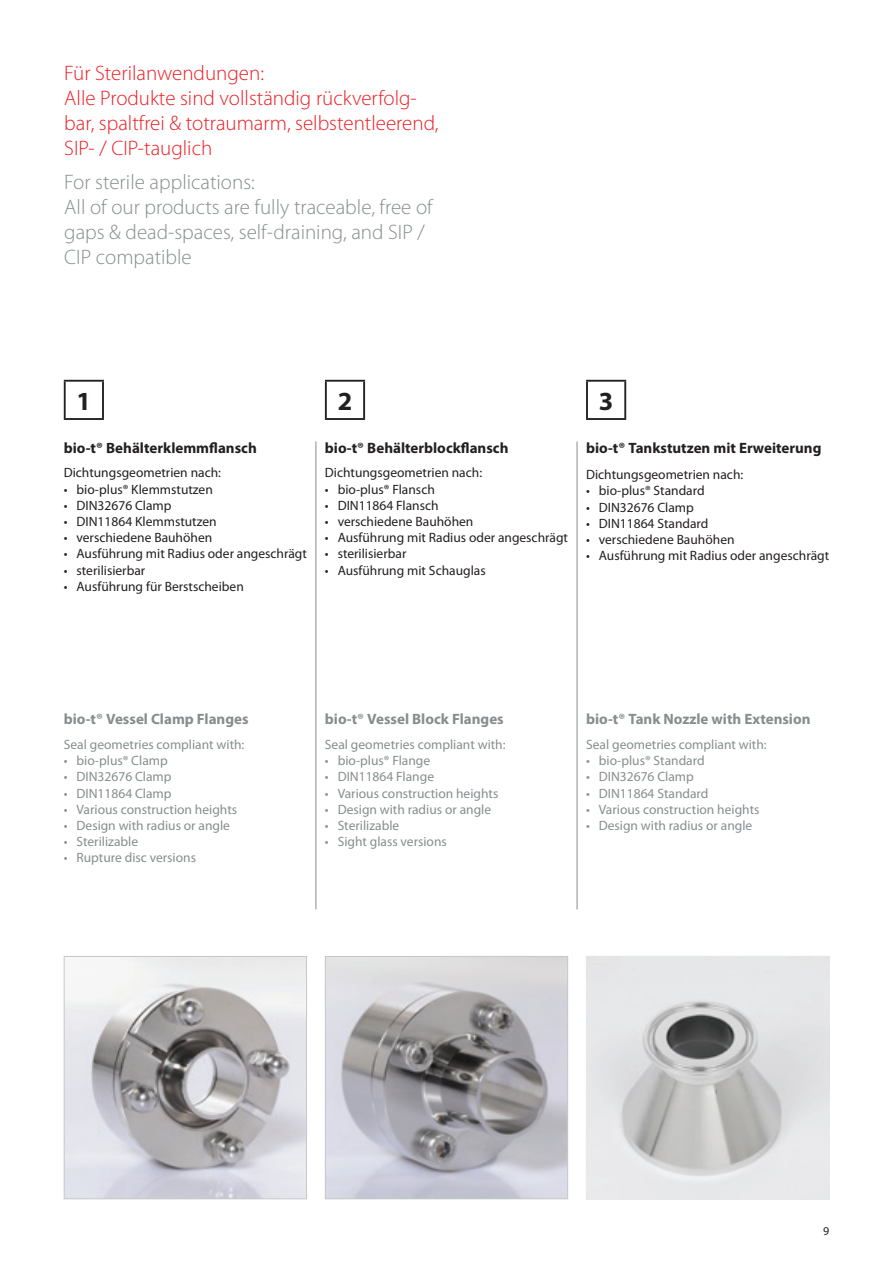
<style>
.page{position:relative;width:893px;height:1263px;background:#fff}
.page>*{position:absolute;margin:0;border:0;box-sizing:border-box;transform-origin:0 0}
.t1{font:700 26.25px "Myriad Pro";color:#231f20}
.reiner_fliesstext{font:300 21px/25.2px "Myriad Pro";color:#ee1d23}
.reiner_fliesstext-2{font:300 21px/25.2px "Myriad Pro";color:#878d8e}
.Texttitel{font:700 15px "Myriad Pro";color:#231f20}
.Texttitel-2{font:700 15px "Myriad Pro";color:#878d8e}
.Texttitel-3{font:13.5px "Myriad Pro";color:#231f20}
.Texttitel-4{font:13.5px "Myriad Pro";color:#878d8e}
.aufzählungen{font:13.5px "Myriad Pro";color:#878d8e}
.t2{font:12px "Myriad Pro";color:#231f20}
</style>
<div class="page">
<img style="left:66px;top:958px;width:239px;height:239px">
<div style="left:64px;top:956px;width:243px;height:243px;border:1px solid #c6c8c8"></div>
<img style="left:327px;top:958px;width:239px;height:239px">
<div style="left:325px;top:956px;width:243px;height:243px;border:1px solid #c6c8c8"></div>
<hr style="left:316px;top:441px;width:1px;height:468px;background:#878d8e">
<hr style="left:577px;top:441px;width:1px;height:468px;background:#878d8e">
<hr style="left:64px;top:380px;width:40px;height:2px;background:#231f20">
<hr style="left:64px;top:382px;width:2px;height:36px;background:#231f20">
<hr style="left:102px;top:382px;width:2px;height:36px;background:#231f20">
<hr style="left:64px;top:418px;width:40px;height:2px;background:#231f20">
<hr style="left:325px;top:380px;width:40px;height:2px;background:#231f20">
<hr style="left:325px;top:382px;width:2px;height:36px;background:#231f20">
<hr style="left:363px;top:382px;width:2px;height:36px;background:#231f20">
<hr style="left:325px;top:418px;width:40px;height:2px;background:#231f20">
<hr style="left:586px;top:380px;width:40px;height:2px;background:#231f20">
<hr style="left:586px;top:382px;width:2px;height:36px;background:#231f20">
<hr style="left:624px;top:382px;width:2px;height:36px;background:#231f20">
<hr style="left:586px;top:418px;width:40px;height:2px;background:#231f20">
<img style="left:586px;top:957px;width:243px;height:242px">
<p class="reiner_fliesstext" style="left:64px;top:60px;width:376px">Für Sterilanwendungen:<br>Alle Produkte sind vollständig rückverfolg&shy;bar, spaltfrei &amp; totraumarm, selbstentleerend, SIP- / CIP-tauglich</p>
<p class="reiner_fliesstext-2" style="left:64px;top:170px;width:370px">For sterile applications:<br>All of our products are fully traceable, free of gaps &amp; dead-spaces, self-draining, and SIP / CIP compatible</p>
<p class="t1" style="left:77px;top:384px;width:16px">1</p>
<p class="t1" style="left:338px;top:384px;width:16px">2</p>
<p class="Texttitel" style="left:64px;top:438px;width:195px">bio-t® Behälterklemmflansch</p>
<p class="Texttitel-3" style="left:64px;top:465px;width:159px">Dichtungsgeometrien nach:</p>
<p class="Texttitel-3" style="left:64px;top:481px;width:151px">• bio-plus® Klemmstutzen</p>
<p class="Texttitel-3" style="left:64px;top:497px;width:109px">• DIN32676 Clamp</p>
<p class="Texttitel-3" style="left:64px;top:513px;width:154px">• DIN11864 Klemmstutzen</p>
<p class="Texttitel-3" style="left:64px;top:529px;width:150px">• verschiedene Bauhöhen</p>
<p class="Texttitel-3" style="left:64px;top:546px;width:245px">• Ausführung mit Radius oder angeschrägt</p>
<p class="Texttitel-3" style="left:64px;top:562px;width:83px">• sterilisierbar</p>
<p class="Texttitel-3" style="left:64px;top:578px;width:182px">• Ausführung für Berstscheiben</p>
<p class="Texttitel" style="left:325px;top:438px;width:185px">bio-t® Behälterblockflansch</p>
<p class="Texttitel-3" style="left:325px;top:465px;width:159px">Dichtungsgeometrien nach:</p>
<p class="Texttitel-3" style="left:325px;top:481px;width:111px">• bio-plus® Flansch</p>
<p class="Texttitel-3" style="left:325px;top:497px;width:115px">• DIN11864 Flansch</p>
<p class="Texttitel-3" style="left:325px;top:513px;width:150px">• verschiedene Bauhöhen</p>
<p class="Texttitel-3" style="left:325px;top:529px;width:245px">• Ausführung mit Radius oder angeschrägt</p>
<p class="Texttitel-3" style="left:325px;top:546px;width:83px">• sterilisierbar</p>
<p class="Texttitel-3" style="left:325px;top:562px;width:162px">• Ausführung mit Schauglas</p>
<p class="t1" style="left:599px;top:384px;width:16px">3</p>
<p class="Texttitel" style="left:586px;top:438px;width:237px">bio-t® Tankstutzen mit Erweiterung</p>
<p class="Texttitel-3" style="left:586px;top:466px;width:159px">Dichtungsgeometrien nach:</p>
<p class="Texttitel-3" style="left:586px;top:483px;width:120px">• bio-plus® Standard</p>
<p class="Texttitel-3" style="left:586px;top:499px;width:109px">• DIN32676 Clamp</p>
<p class="Texttitel-3" style="left:586px;top:515px;width:124px">• DIN11864 Standard</p>
<p class="Texttitel-3" style="left:586px;top:531px;width:150px">• verschiedene Bauhöhen</p>
<p class="Texttitel-3" style="left:586px;top:547px;width:245px">• Ausführung mit Radius oder angeschrägt</p>
<p class="Texttitel-2" style="left:64px;top:709px;width:186px">bio-t® Vessel Clamp Flanges</p>
<p class="Texttitel-4" style="left:64px;top:736px;width:182px">Seal geometries compliant with:</p>
<p class="Texttitel-4" style="left:64px;top:752px;width:105px">• bio-plus® Clamp</p>
<p class="Texttitel-4" style="left:64px;top:768px;width:109px">• DIN32676 Clamp</p>
<p class="Texttitel-4" style="left:64px;top:785px;width:109px">• DIN11864 Clamp</p>
<p class="Texttitel-4" style="left:64px;top:801px;width:175px">• Various construction heights</p>
<p class="Texttitel-4" style="left:64px;top:817px;width:168px">• Design with radius or angle</p>
<p class="Texttitel-4" style="left:64px;top:833px;width:76px">• Sterilizable</p>
<p class="Texttitel-4" style="left:64px;top:849px;width:134px">• Rupture disc versions</p>
<p class="Texttitel-2" style="left:325px;top:709px;width:180px">bio-t® Vessel Block Flanges</p>
<p class="aufzählungen" style="left:325px;top:736px;width:182px">Seal geometries compliant with:</p>
<p class="Texttitel-4" style="left:325px;top:752px;width:107px">• bio-plus® Flange</p>
<p class="Texttitel-4" style="left:325px;top:768px;width:111px">• DIN11864 Flange</p>
<p class="Texttitel-4" style="left:325px;top:785px;width:175px">• Various construction heights</p>
<p class="Texttitel-4" style="left:325px;top:801px;width:168px">• Design with radius or angle</p>
<p class="Texttitel-4" style="left:325px;top:817px;width:76px">• Sterilizable</p>
<p class="Texttitel-4" style="left:325px;top:833px;width:123px">• Sight glass versions</p>
<p class="Texttitel-2" style="left:586px;top:709px;width:226px">bio-t® Tank Nozzle with Extension</p>
<p class="Texttitel-4" style="left:586px;top:736px;width:182px">Seal geometries compliant with:</p>
<p class="Texttitel-4" style="left:586px;top:752px;width:120px">• bio-plus® Standard</p>
<p class="Texttitel-4" style="left:586px;top:768px;width:109px">• DIN32676 Clamp</p>
<p class="Texttitel-4" style="left:586px;top:785px;width:124px">• DIN11864 Standard</p>
<p class="Texttitel-4" style="left:586px;top:801px;width:175px">• Various construction heights</p>
<p class="Texttitel-4" style="left:586px;top:817px;width:168px">• Design with radius or angle</p>
<p class="t2" style="left:823px;top:1224px;width:8px">9</p>
</div>
